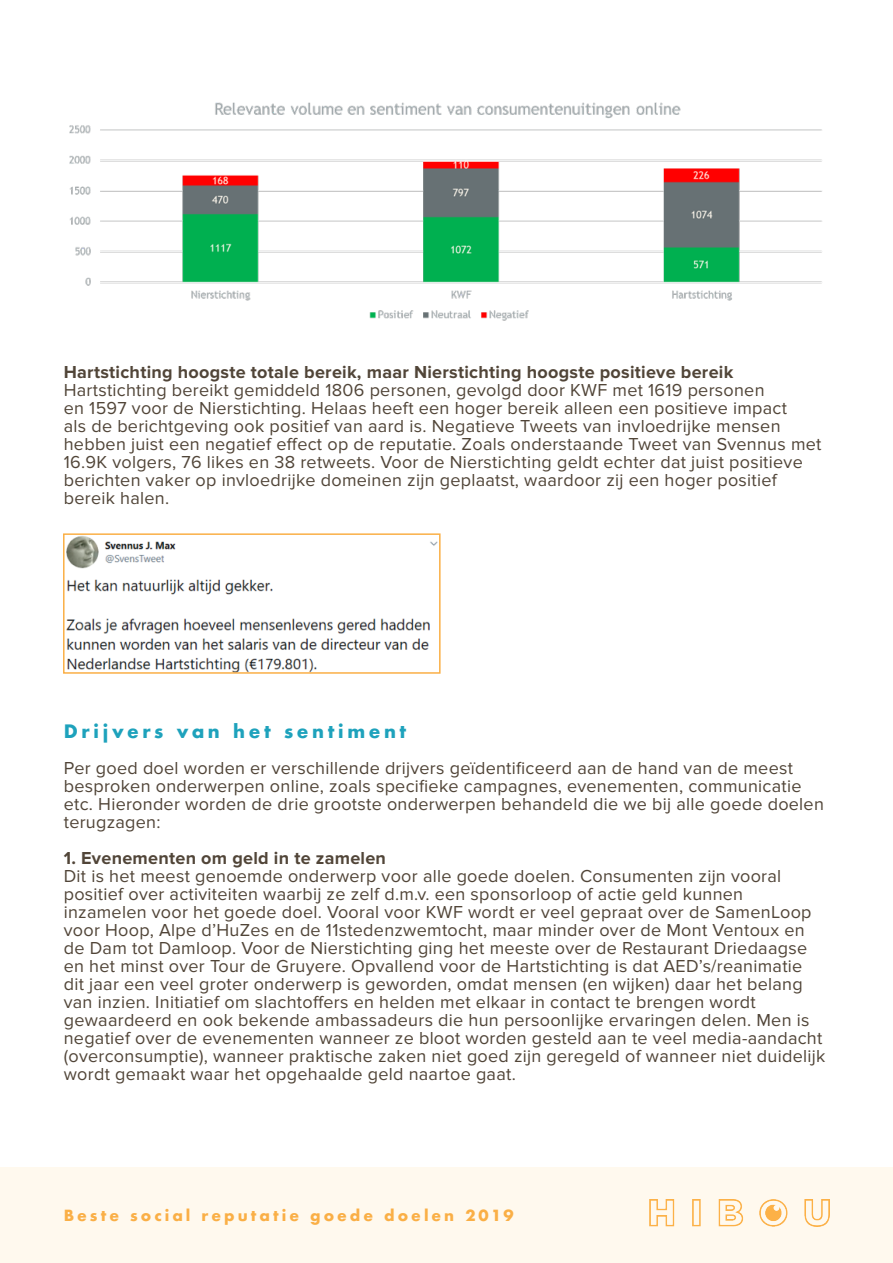
<style>
.page{position:relative;width:893px;height:1263px;background:#fff}
.page>*{position:absolute;margin:0;border:0;box-sizing:border-box;transform-origin:0 0}
.t1{font:18px/18px "Proxima Nova";letter-spacing:.015em;color:#514538}
.t2{font:700 18px "Proxima Nova";letter-spacing:.015em;color:#514538}
.t3{font:700 18px "Futura";letter-spacing:.2em;color:#1ea2bc}
.t4{font:700 15px "Futura";letter-spacing:.2em;color:#faaf46}
</style>
<div class="page">
<div style="left:0;top:1167px;width:893px;height:96px;background:#fff9ee"></div>
<img style="left:649px;top:1199px;width:180px;height:28px">
<img style="left:69px;top:102px;width:753px;height:219px">
<img style="left:66px;top:536px;width:372px;height:135px">
<div style="left:63px;top:533px;width:378px;height:141px;border:2px solid #faaf46"></div>
<p class="t2" style="left:64px;top:362px;width:671px">Hartstichting hoogste totale bereik, maar Nierstichting hoogste positieve bereik</p>
<p class="t1" style="left:64px;top:381px;width:759px">Hartstichting bereikt gemiddeld 1806 personen, gevolgd door KWF met 1619 personen<br>en 1597 voor de Nierstichting. Helaas heeft een hoger bereik alleen een positieve impact<br>als de berichtgeving ook positief van aard is. Negatieve Tweets van invloedrijke mensen hebben juist een negatief effect op de reputatie. Zoals onderstaande Tweet van Svennus met 16.9K volgers, 76 likes en 38 retweets. Voor de Nierstichting geldt echter dat juist positieve berichten vaker op invloedrijke domeinen zijn geplaatst, waardoor zij een hoger positief bereik halen.</p>
<p class="t3" style="left:64px;top:718px;width:344px">Drijvers van het sentiment</p>
<p class="t1" style="left:64px;top:759px;width:762px">Per goed doel worden er verschillende drijvers geïdentificeerd aan de hand van de meest besproken onderwerpen online, zoals specifieke campagnes, evenementen, communicatie etc. Hieronder worden de drie grootste onderwerpen behandeld die we bij alle goede doelen terugzagen:</p>
<p class="t2" style="left:64px;top:848px;width:324px">1. Evenementen om geld in te zamelen</p>
<p class="t1" style="left:64px;top:867px;width:763px">Dit is het meest genoemde onderwerp voor alle goede doelen. Consumenten zijn vooral positief over activiteiten waarbij ze zelf d.m.v. een sponsorloop of actie geld kunnen inzamelen voor het goede doel. Vooral voor KWF wordt er veel gepraat over de SamenLoop voor Hoop, Alpe d’HuZes en de 11stedenzwemtocht, maar minder over de Mont Ventoux en de Dam tot Damloop. Voor de Nierstichting ging het meeste over de Restaurant Driedaagse en het minst over Tour de Gruyere. Opvallend voor de Hartstichting is dat AED’s/reanimatie dit jaar een veel groter onderwerp is geworden, omdat mensen (en wijken) daar het belang van inzien. Initiatief om slachtoffers en helden met elkaar in contact te brengen wordt gewaardeerd en ook bekende ambassadeurs die hun persoonlijke ervaringen delen. Men is negatief over de evenementen wanneer ze bloot worden gesteld aan te veel media-aandacht (overconsumptie), wanneer praktische zaken niet goed zijn geregeld of wanneer niet duidelijk wordt gemaakt waar het opgehaalde geld naartoe gaat.</p>
<p class="t4" style="left:64px;top:1204px;width:451px">Beste social reputatie goede doelen 2019</p>
</div>
